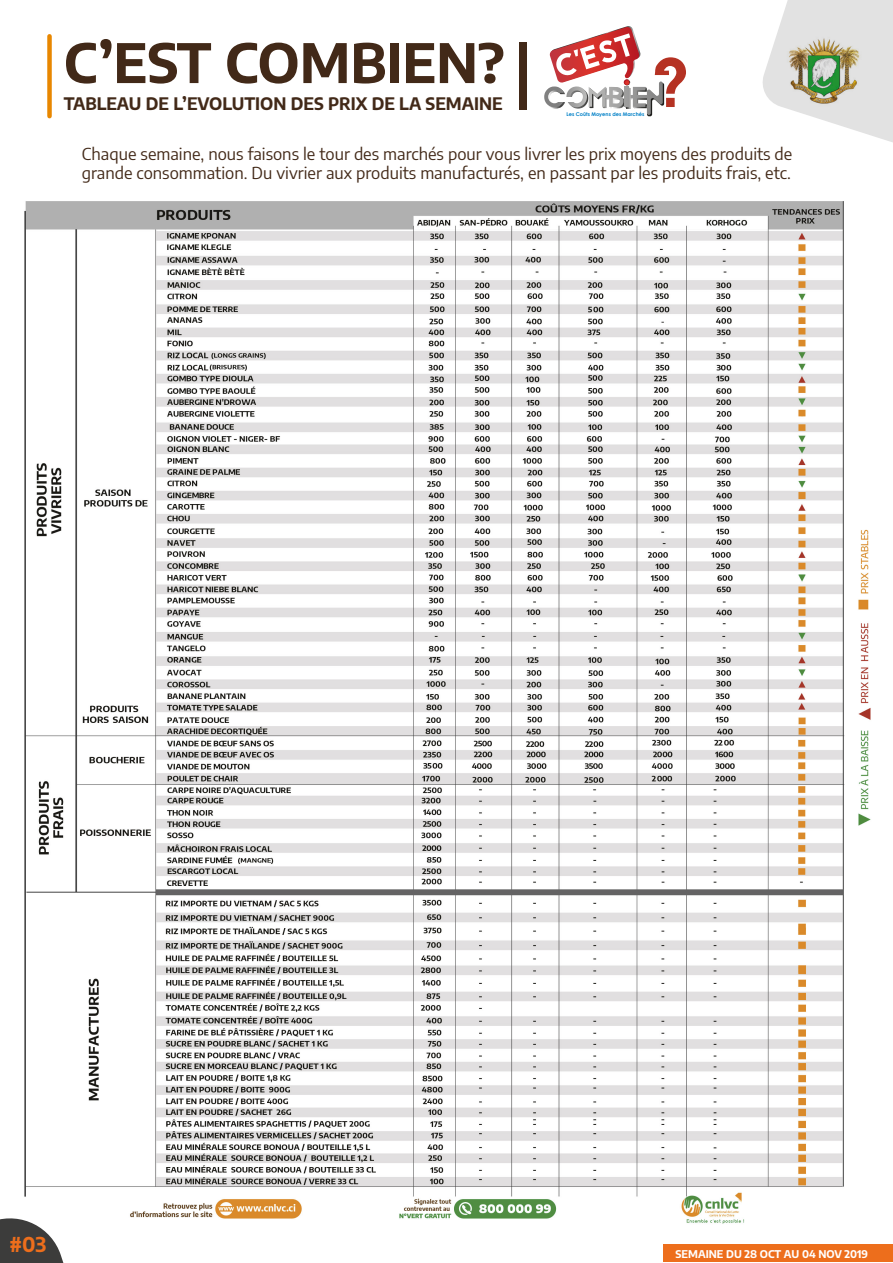
<style>
.page{position:relative;width:893px;height:1263px;background:#fff}
.page>*{position:absolute;margin:0;border:0;box-sizing:border-box;transform-origin:0 0}
.t1{font:700 54px "Encode Sans";color:#422918}
.t2{font:700 20.1px "Encode Sans";color:#ed6e1c}
.t3{font:700 16.95px "Encode Sans";color:#422918}
.t4{font:16.5px/19.8px "Encode Sans";color:#422918}
.t5{font:700 10.5px "Encode Sans";color:#fff}
.t6{font:700 5.1px "Century Gothic";color:#0080c7}
</style>
<div class="page">
<img style="left:24px;top:201px;width:847px;height:1023px">
<svg style="left:762px;top:0;width:131px;height:142px"></svg>
<img style="left:784px;top:34px;width:81px;height:74px">
<div style="left:47px;top:36px;width:5px;height:80px;background:#e88700"></div>
<svg style="left:544px;top:26px;width:142px;height:90px"></svg>
<hr style="left:557px;top:97px;width:20px;height:4px;background:#fff">
<div style="left:520px;top:43px;width:7px;height:67px;background:#422918"></div>
<div style="left:664px;top:1244px;width:229px;height:18px;background:#ed6e1c"></div>
<svg style="left:0;top:1212px;width:64px;height:51px"></svg>
<h1 class="t1" style="left:64px;top:22px;width:442px">C’EST COMBIEN?</h1>
<p class="t3" style="left:64px;top:91px;width:441px">TABLEAU DE L’EVOLUTION DES PRIX DE LA SEMAINE</p>
<p class="t4" style="left:82px;top:143px;width:712px">Chaque semaine, nous faisons le tour des marchés pour vous livrer les prix moyens des produits de grande consommation. Du vivrier aux produits manufacturés, en passant par les produits frais, etc.</p>
<p class="t6" style="left:566px;top:111px;width:79px">Les Coûts Moyens des Marchés</p>
<p class="t2" style="left:10px;top:1230px;width:38px">#03</p>
<p class="t5" style="left:676px;top:1246px;width:194px">SEMAINE DU 28 OCT AU 04 NOV 2019</p>
</div>
